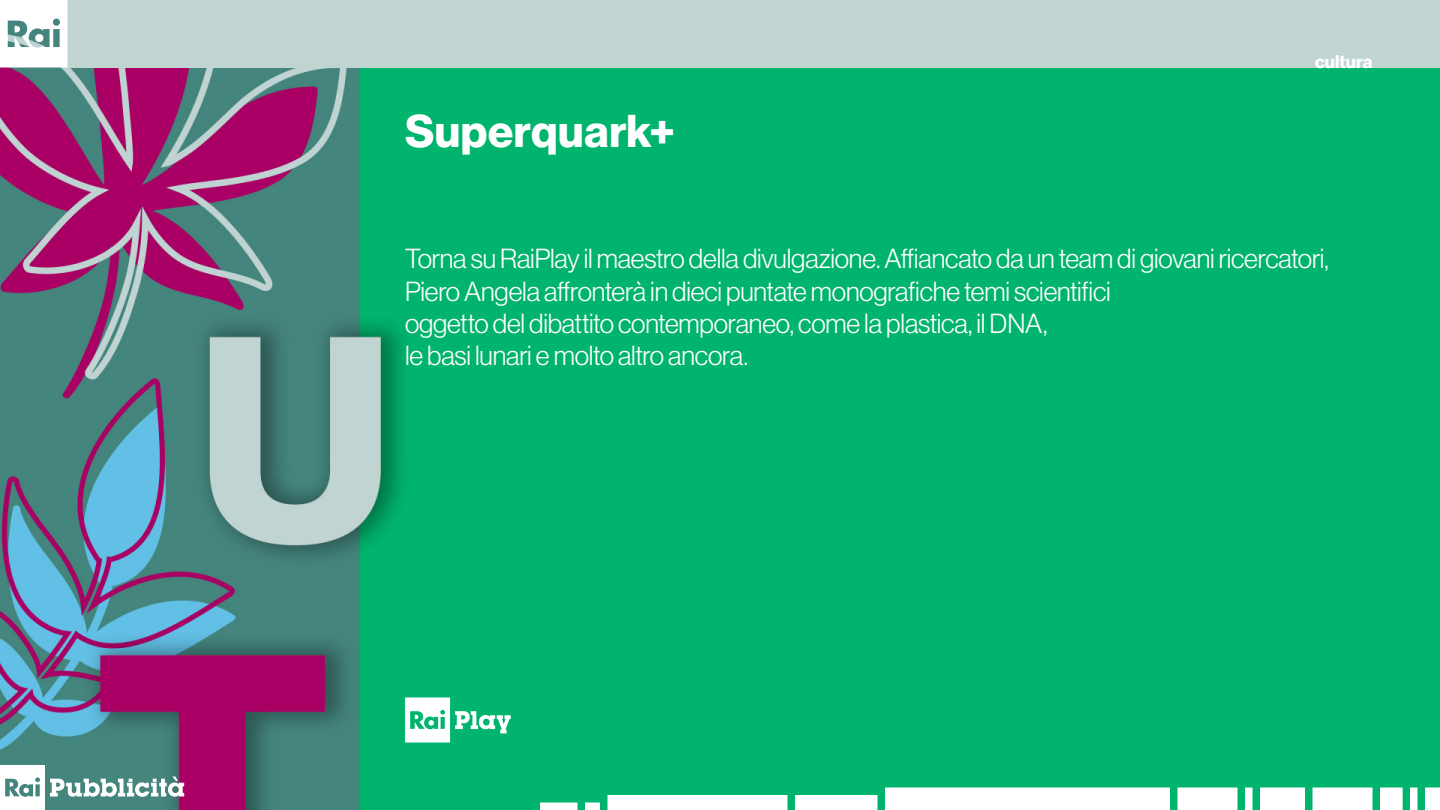
<style>
.page{position:relative;width:1440px;height:810px;background:#fff}
.page>*{position:absolute;margin:0;border:0;box-sizing:border-box;transform-origin:0 0}
.Titolo_slide_-_Neue{font:45px "N Haas Grotesk DS Pro 75 Bd";letter-spacing:.015em;color:#fff}
._36_light_sx_spazios{font:27px/32.4px "N Haas Grotesk DS Pro 45 Lt";letter-spacing:-.005em;color:#fff}
.t1{font:18px "N Haas Grotesk DS Pro 75 Bd";color:#fff}
</style>
<div class="page">
<img style="left:0;top:68px;width:1440px;height:742px">
<svg style="left:0;top:765px;width:184px;height:45px"></svg>
<div style="left:68px;top:0;width:1372px;height:68px;background:#c0d4d2"></div>
<svg style="left:1425px;top:788px;width:15px;height:22px"></svg>
<svg style="left:1410px;top:788px;width:8px;height:22px"></svg>
<svg style="left:1380px;top:788px;width:23px;height:22px"></svg>
<svg style="left:1312px;top:788px;width:60px;height:22px"></svg>
<svg style="left:1260px;top:788px;width:45px;height:22px"></svg>
<svg style="left:1245px;top:788px;width:8px;height:22px"></svg>
<svg style="left:795px;top:795px;width:83px;height:15px"></svg>
<svg style="left:1177px;top:788px;width:60px;height:22px"></svg>
<svg style="left:885px;top:788px;width:285px;height:22px"></svg>
<svg style="left:585px;top:802px;width:15px;height:8px"></svg>
<svg style="left:540px;top:802px;width:38px;height:8px"></svg>
<svg style="left:608px;top:795px;width:180px;height:15px"></svg>
<svg style="left:0;top:0;width:68px;height:68px"></svg>
<svg style="left:405px;top:698px;width:106px;height:44px"></svg>
<p class="Titolo_slide_-_Neue" style="left:405px;top:105px;width:272px">Superquark+</p>
<p class="t1" style="left:1315px;top:51px;width:59px">cultura</p>
<p class="_36_light_sx_spazios" style="left:405px;top:243px;width:925px">Torna su RaiPlay il maestro della divulgazione. Affiancato da un team di giovani ricercatori, Piero Angela affronterà in dieci puntate monografiche temi scientifici<br>oggetto del dibattito contemporaneo, come la plastica, il DNA,<br>le basi lunari e molto altro ancora.</p>
</div>
